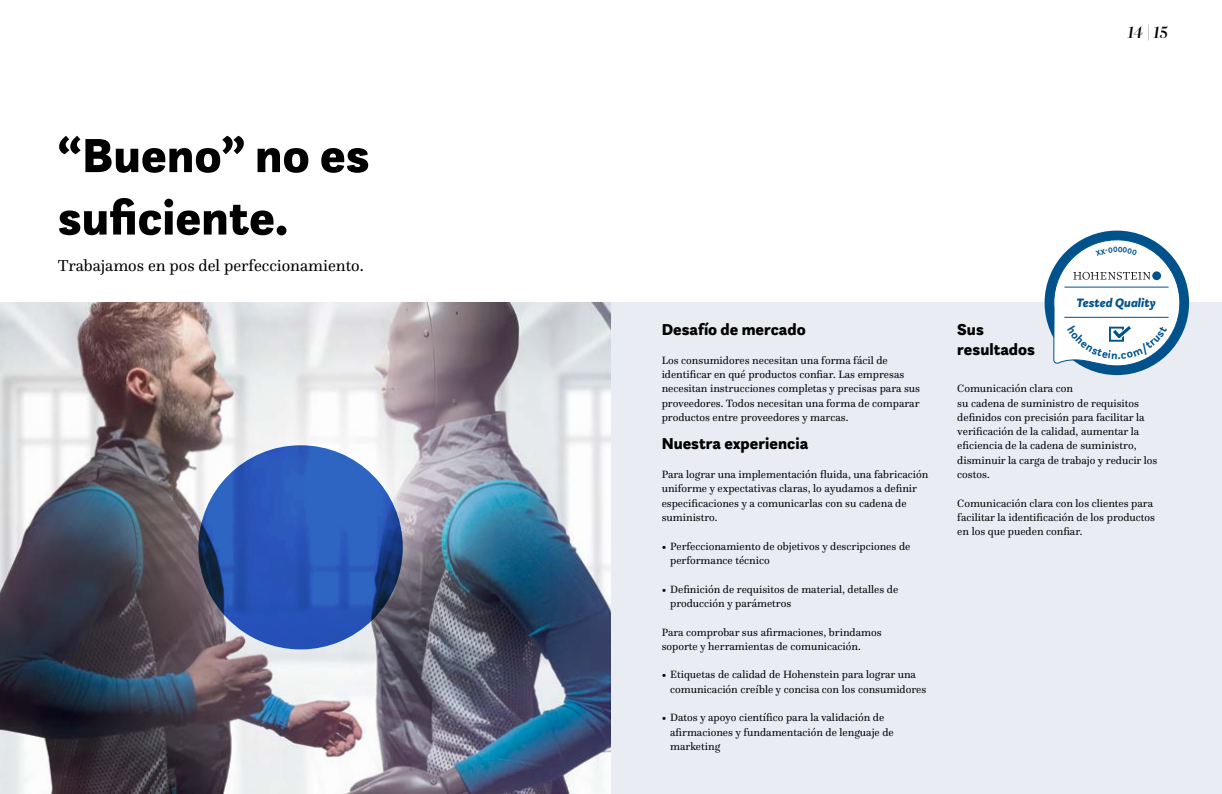
<style>
.page{position:relative;width:1222px;height:794px;background:#fff}
.page>*{position:absolute;margin:0;border:0;box-sizing:border-box;transform-origin:0 0}
.t1{font:900 50px/62.4px "Questa Sans";color:#000}
.t2{font:italic 500 17px "Questa Grande";color:#000}
.t3{font:900 16.5px/19.8px "Questa Sans";color:#000}
.t4{font:16.5px "Questa";color:#000}
.t5{font:italic 900 12.7px "Questa Sans";color:#00528c}
.t6{font:11px/14.3px "Questa";color:#000}
</style>
<div class="page">
<div style="left:611px;top:303px;width:610px;height:490px;background:#e9ecf3"></div>
<div style="left:1044px;top:230px;width:144px;height:145px;background:#00528c;border-radius:50%"></div>
<img style="left:0;top:303px;width:611px;height:490px">
<svg style="left:198px;top:445px;width:204px;height:204px;background:#2957b3"></svg>
<svg style="left:1052px;top:237px;width:129px;height:138px"></svg>
<h1 class="t1" style="left:58px;top:123px;width:313px">“Bueno” no es suficiente.</h1>
<h3 class="t4" style="left:58px;top:255px;width:307px">Trabajamos en pos del perfeccionamiento.</h3>
<h2 class="t2" style="left:1127px;top:22px;width:42px">14 |15</h2>
<h3 class="t3" style="left:661px;top:319px;width:146px">Desafío de mercado</h3>
<p class="t6" style="left:661px;top:352px;width:260px">Los consumidores necesitan una forma fácil de identificar en qué productos confiar. Las empresas necesitan instrucciones completas y precisas para sus proveedores. Todos necesitan una forma de comparar productos entre proveedores y marcas.</p>
<h3 class="t3" style="left:661px;top:434px;width:148px">Nuestra experiencia</h3>
<p class="t6" style="left:661px;top:467px;width:268px">Para lograr una implementación fluida, una fabricación uniforme y expectativas claras, lo ayudamos a definir especificaciones y a comunicarlas con su cadena de suministro.</p>
<p class="t6" style="left:670px;top:538px;width:242px;text-indent:-9px">• Perfeccionamiento de objetivos y descripciones de performance técnico</p>
<p class="t6" style="left:670px;top:581px;width:229px;text-indent:-9px">• Definición de requisitos de material, detalles de producción y parámetros</p>
<p class="t6" style="left:661px;top:624px;width:221px">Para comprobar sus afirmaciones, brindamos soporte y herramientas de comunicación.</p>
<p class="t6" style="left:670px;top:667px;width:258px;text-indent:-9px">• Etiquetas de calidad de Hohenstein para lograr una comunicación creíble y concisa con los consumidores</p>
<p class="t6" style="left:670px;top:710px;width:225px;text-indent:-9px">• Datos y apoyo científico para la validación de afirmaciones y fundamentación de lenguaje de marketing</p>
<p class="t5" style="left:1076px;top:294px;width:81px">Tested Quality</p>
<h3 class="t3" style="left:957px;top:319px;width:79px">Sus resultados</h3>
<p class="t6" style="left:957px;top:381px;width:201px">Comunicación clara con<br>su cadena de suministro de requisitos definidos con precisión para facilitar la verificación de la calidad, aumentar la eficiencia de la cadena de suministro, disminuir la carga de trabajo y reducir los costos.</p>
<p class="t6" style="left:957px;top:495px;width:199px">Comunicación clara con los clientes para facilitar la identificación de los productos en los que pueden confiar.</p>
</div>
